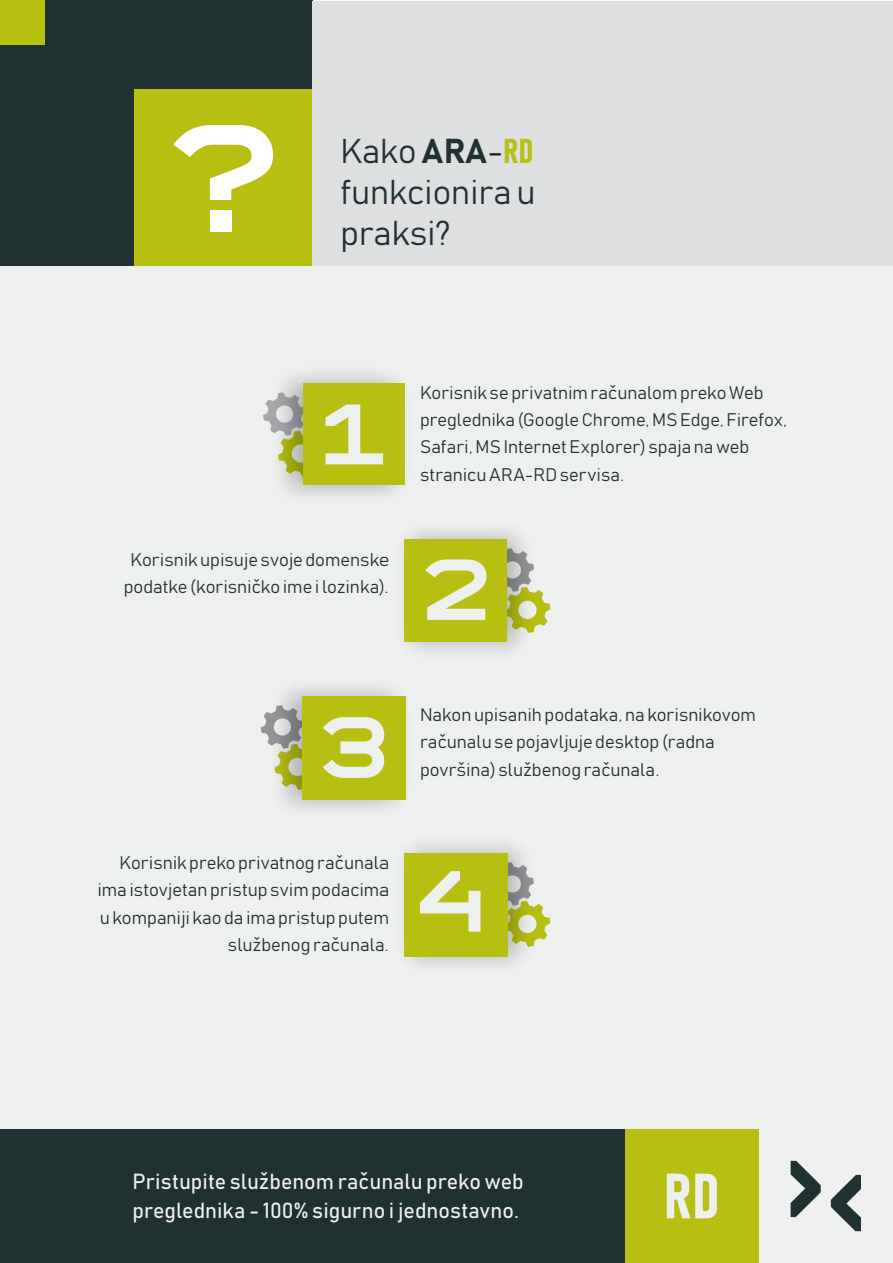
<style>
.page{position:relative;width:893px;height:1263px;background:#fff}
.page>*{position:absolute;margin:0;border:0;box-sizing:border-box;transform-origin:0 0}
.t1{font:300 34.05px/40.8px "Bahnschrift";color:#203132;text-align:justify}
.t2{font:21.45px/29.4px "Bahnschrift";color:#eeefef}
.t3{font:300 18px/27.5px "Bahnschrift";color:#203132}
.s1{font-weight:400}
.s2{color:#1d1c1a}
.s3{font-weight:700;font-stretch:condensed;color:#b7bf10}
</style>
<div class="page">
<div style="left:0;top:0;width:313px;height:268px;background:#203132"></div>
<div style="left:0;top:0;width:45px;height:45px;background:#b7bf10"></div>
<div style="left:134px;top:89px;width:179px;height:179px;background:#b7bf10"></div>
<svg style="left:173px;top:125px;width:100px;height:75px"></svg>
<div style="left:210px;top:211px;width:21px;height:21px;background:#fff"></div>
<div style="left:312px;top:1px;width:581px;height:267px;background:#dddfe0"></div>
<div style="left:0;top:267px;width:893px;height:996px;background:#eeefef"></div>
<div style="left:625px;top:1129px;width:134px;height:134px;background:#b7bf10"></div>
<div style="left:0;top:1129px;width:625px;height:134px;background:#203132"></div>
<svg style="left:667px;top:1174px;width:50px;height:44px"></svg>
<svg style="left:831px;top:1175px;width:30px;height:56px"></svg>
<svg style="left:791px;top:1161px;width:30px;height:56px"></svg>
<svg style="left:544px;top:916px;width:6px;height:24px"></svg>
<img style="left:404px;top:844px;width:140px;height:122px">
<div style="left:404px;top:853px;width:103px;height:103px;background:#b7bf10"></div>
<svg style="left:420px;top:871px;width:61px;height:61px"></svg>
<img style="left:281px;top:687px;width:125px;height:123px">
<div style="left:302px;top:696px;width:103px;height:103px;background:#b7bf10"></div>
<svg style="left:261px;top:705px;width:123px;height:85px"></svg>
<div style="left:404px;top:539px;width:103px;height:103px;background:#b7bf10"></div>
<svg style="left:425px;top:548px;width:125px;height:85px"></svg>
<div style="left:303px;top:383px;width:102px;height:102px;background:#b7bf10"></div>
<svg style="left:263px;top:392px;width:120px;height:84px"></svg>
<h1 class="t1" style="left:340px;top:130px;width:196px">Kako <span class="s1">ARA</span><span class="s2">-</span><span class="s3">RD </span>funkcionira u praksi?</h1>
<p class="t3" style="left:124px;top:545px;width:266px;text-align:center">Korisnik upisuje svoje domenske podatke (korisničko ime i lozinka).</p>
<p class="t3" style="left:420px;top:378px;width:369px">Korisnik se privatnim računalom preko Web preglednika (Google Chrome, MS Edge, Firefox, Safari, MS Internet Explorer) spaja na web stranicu ARA-RD servisa.</p>
<p class="t3" style="left:97px;top:848px;width:293px;text-align:right">Korisnik preko privatnog računala ima istovjetan pristup svim podacima u kompaniji kao da ima pristup putem službenog računala.</p>
<p class="t3" style="left:420px;top:700px;width:337px">Nakon upisanih podataka, na korisnikovom računalu se pojavljuje desktop (radna površina) službenog računala.</p>
<p class="t2" style="left:132px;top:1166px;width:393px">Pristupite službenom računalu preko web preglednika - 100% sigurno i jednostavno.</p>
</div>
